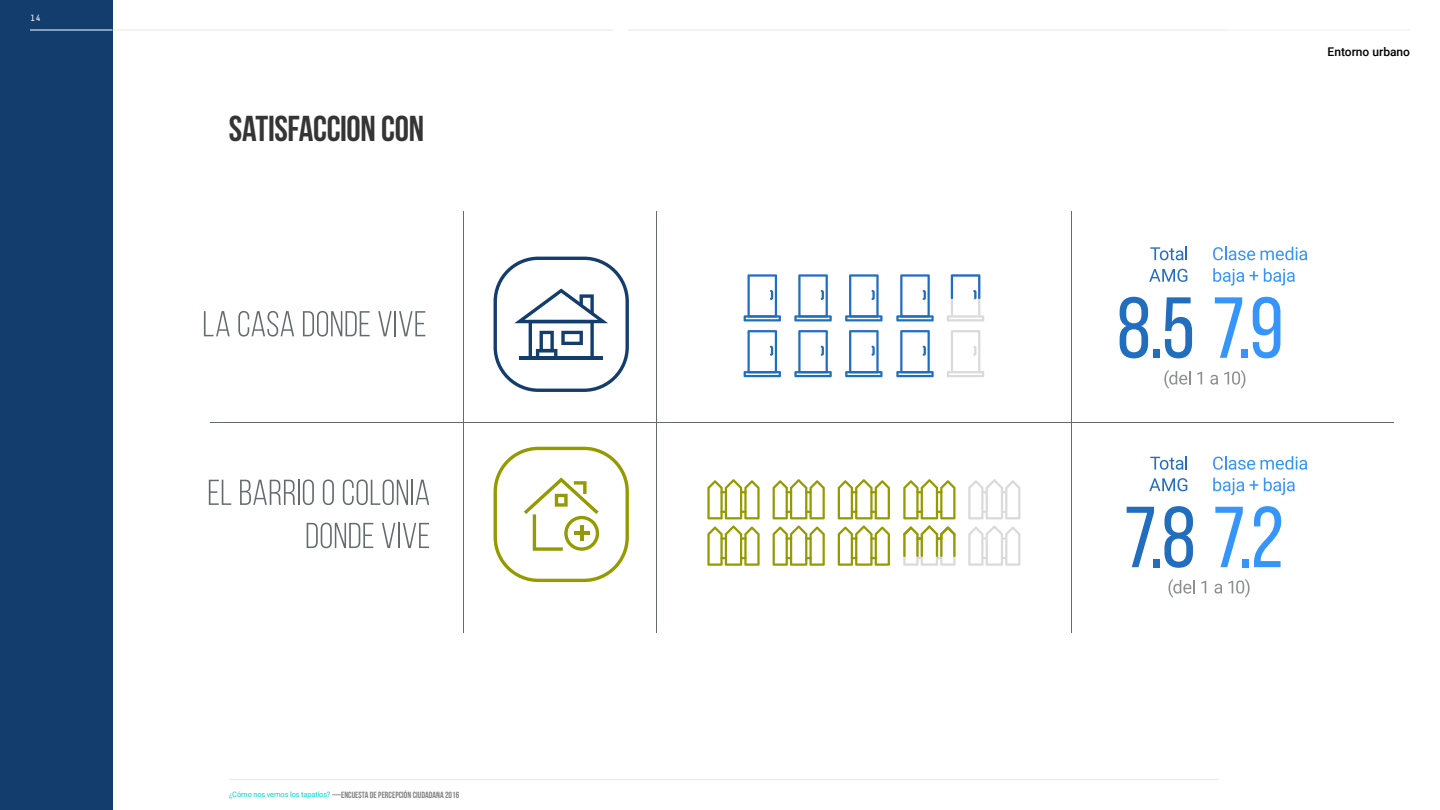
<style>
.page{position:relative;width:1440px;height:810px;background:#fff}
.page>*{position:absolute;margin:0;border:0;box-sizing:border-box;transform-origin:0 0}
.t1{font:700 36px "Bebas Neue";letter-spacing:-.01em;color:#353535}
.t2{font:500 12px "Roboto";color:#000}
.t3{font:700 9px "Bebas Neue";color:#000101}
.t4{font:9px "Decima Mono Pro";color:#fff}
.t5{font:7.5px "Roboto";letter-spacing:-.02em;color:#00d7cd}
</style>
<div class="page">
<hr style="left:229px;top:779px;width:989px;height:1px;background:#e9e9de">
<hr style="left:30px;top:30px;width:184px;height:1px;background:#e9e9de">
<hr style="left:214px;top:30px;width:399px;height:1px;background:#e9e9de">
<hr style="left:628px;top:30px;width:782px;height:1px;background:#e9e9de">
<hr style="left:1226px;top:30px;width:184px;height:1px;background:#fff">
<div style="left:0;top:0;width:112px;height:810px;background:#123d6d"></div>
<svg style="left:209px;top:480px;width:22px;height:25px"></svg>
<svg style="left:240px;top:480px;width:55px;height:25px"></svg>
<hr style="left:298px;top:480px;width:2px;height:25px;background:#646b6e">
<svg style="left:303px;top:479px;width:11px;height:26px"></svg>
<svg style="left:323px;top:479px;width:11px;height:26px"></svg>
<svg style="left:343px;top:479px;width:65px;height:26px"></svg>
<hr style="left:411px;top:480px;width:2px;height:25px;background:#646b6e">
<svg style="left:416px;top:480px;width:13px;height:25px"></svg>
<svg style="left:307px;top:523px;width:66px;height:25px"></svg>
<svg style="left:382px;top:523px;width:13px;height:25px"></svg>
<hr style="left:398px;top:523px;width:2px;height:25px;background:#646b6e">
<svg style="left:403px;top:523px;width:26px;height:25px"></svg>
<svg style="left:204px;top:311px;width:26px;height:25px"></svg>
<svg style="left:238px;top:311px;width:56px;height:26px"></svg>
<svg style="left:303px;top:311px;width:67px;height:26px"></svg>
<svg style="left:378px;top:311px;width:47px;height:25px"></svg>
<hr style="left:210px;top:422px;width:1184px;height:1px;background:#646b6e">
<hr style="left:463px;top:212px;width:1px;height:421px;background:#646b6e">
<hr style="left:657px;top:212px;width:1px;height:421px;background:#646b6e">
<hr style="left:1071px;top:212px;width:1px;height:421px;background:#646b6e">
<svg style="left:1120px;top:297px;width:28px;height:61px"></svg>
<div style="left:1153px;top:349px;width:7px;height:9px;background:#226ebe"></div>
<svg style="left:1165px;top:297px;width:27px;height:61px"></svg>
<svg style="left:1215px;top:297px;width:27px;height:61px"></svg>
<div style="left:1241px;top:349px;width:7px;height:9px;background:#3695fb"></div>
<svg style="left:1253px;top:297px;width:27px;height:61px"></svg>
<svg style="left:1150px;top:247px;width:37px;height:13px"></svg>
<svg style="left:1149px;top:269px;width:38px;height:13px"></svg>
<svg style="left:1213px;top:247px;width:42px;height:13px"></svg>
<svg style="left:1261px;top:247px;width:46px;height:13px"></svg>
<svg style="left:1213px;top:268px;width:31px;height:18px"></svg>
<svg style="left:1250px;top:271px;width:8px;height:9px"></svg>
<svg style="left:1264px;top:268px;width:31px;height:18px"></svg>
<svg style="left:1164px;top:370px;width:27px;height:19px"></svg>
<svg style="left:1197px;top:372px;width:5px;height:12px"></svg>
<svg style="left:1210px;top:375px;width:8px;height:10px"></svg>
<svg style="left:1224px;top:370px;width:21px;height:19px"></svg>
<svg style="left:1127px;top:507px;width:27px;height:60px"></svg>
<div style="left:1153px;top:559px;width:6px;height:8px;background:#226ebe"></div>
<svg style="left:1164px;top:506px;width:29px;height:62px"></svg>
<svg style="left:1215px;top:507px;width:28px;height:60px"></svg>
<div style="left:1242px;top:559px;width:6px;height:8px;background:#3695fb"></div>
<svg style="left:1254px;top:506px;width:27px;height:61px"></svg>
<svg style="left:1150px;top:456px;width:37px;height:14px"></svg>
<svg style="left:1149px;top:478px;width:38px;height:13px"></svg>
<svg style="left:1213px;top:456px;width:42px;height:14px"></svg>
<svg style="left:1261px;top:456px;width:46px;height:14px"></svg>
<svg style="left:1213px;top:478px;width:31px;height:17px"></svg>
<svg style="left:1250px;top:481px;width:8px;height:9px"></svg>
<svg style="left:1264px;top:478px;width:31px;height:17px"></svg>
<svg style="left:494px;top:257px;width:135px;height:135px"></svg>
<svg style="left:494px;top:447px;width:135px;height:135px"></svg>
<hr style="left:580px;top:525px;width:3px;height:16px;background:#939b00">
<hr style="left:574px;top:532px;width:16px;height:3px;background:#939b00">
<svg style="left:744px;top:274px;width:37px;height:47px"></svg>
<svg style="left:794px;top:274px;width:38px;height:47px"></svg>
<svg style="left:845px;top:274px;width:38px;height:47px"></svg>
<svg style="left:896px;top:274px;width:38px;height:47px"></svg>
<svg style="left:744px;top:330px;width:37px;height:47px"></svg>
<svg style="left:794px;top:330px;width:38px;height:47px"></svg>
<svg style="left:845px;top:330px;width:38px;height:47px"></svg>
<svg style="left:896px;top:330px;width:38px;height:47px"></svg>
<svg style="left:947px;top:330px;width:37px;height:47px"></svg>
<svg style="left:947px;top:274px;width:37px;height:47px"></svg>
<svg style="left:707px;top:479px;width:53px;height:40px"></svg>
<svg style="left:773px;top:479px;width:52px;height:40px"></svg>
<svg style="left:838px;top:479px;width:52px;height:40px"></svg>
<svg style="left:903px;top:479px;width:53px;height:40px"></svg>
<svg style="left:968px;top:479px;width:52px;height:40px"></svg>
<svg style="left:707px;top:525px;width:53px;height:41px"></svg>
<svg style="left:773px;top:525px;width:52px;height:41px"></svg>
<svg style="left:838px;top:525px;width:52px;height:41px"></svg>
<svg style="left:968px;top:525px;width:52px;height:41px"></svg>
<svg style="left:903px;top:525px;width:53px;height:41px"></svg>
<hr style="left:30px;top:30px;width:82px;height:1px;background:#fff">
<svg style="left:1168px;top:579px;width:27px;height:19px"></svg>
<svg style="left:1201px;top:581px;width:5px;height:12px"></svg>
<svg style="left:1214px;top:584px;width:8px;height:10px"></svg>
<svg style="left:1228px;top:579px;width:22px;height:19px"></svg>
<p class="t4" style="left:30px;top:13px;width:12px">14</p>
<h1 class="t1" style="left:229px;top:109px;width:197px">SATISFACCION CON</h1>
<p class="t3" style="left:332px;top:790px;width:129px">—ENCUESTA DE PERCEPCIÓN CIUDADANA 2016</p>
<p class="t5" style="left:229px;top:789px;width:103px">¿Cómo nos vemos los tapatíos?</p>
<h2 class="t2" style="left:1328px;top:43px;width:84px">Entorno urbano</h2>
</div>
